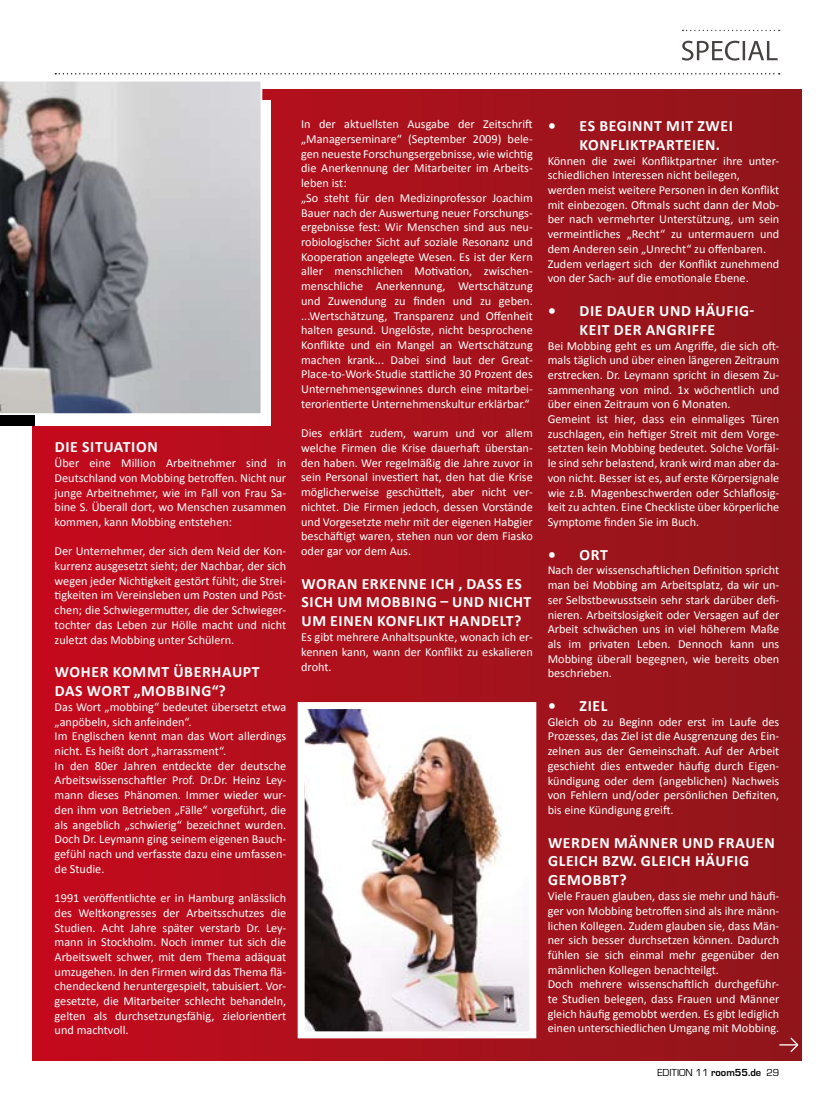
<style>
.page{position:relative;width:834px;height:1107px;background:#fff}
.page>*{position:absolute;margin:0;border:0;box-sizing:border-box;transform-origin:0 0}
.t1{font:700 15.75px/18.9px "Calibri";letter-spacing:.04em;color:#fff}
.t2{font:12.25px/14.7px "Calibri";color:#fff;text-align:justify}
.t3{font:10.5px "Eurostile";color:#000}
.s1{font-weight:700}
</style>
<div class="page">
<svg style="left:55px;top:73px;width:724px;height:1px"></svg>
<div style="left:32px;top:89px;width:769px;height:971px;background:linear-gradient(to right,#c50c1e,#8f171b)"></div>
<div style="left:35px;top:101px;width:235px;height:324px;background:#fff"></div>
<svg style="left:0;top:81px;width:262px;height:334px;background:#a1a0a4"></svg>
<svg style="left:682px;top:30px;width:97px;height:1px"></svg>
<svg style="left:682px;top:41px;width:95px;height:20px"></svg>
<img style="left:305px;top:710px;width:223px;height:320px">
<div style="left:297px;top:702px;width:239px;height:336px;border:7px solid #fff"></div>
<svg style="left:779px;top:1035px;width:20px;height:18px"></svg>
<p class="t1" style="left:55px;top:437px;width:104px">DIE SITUATION</p>
<p class="t2" style="left:55px;top:455px;width:233px">Über eine Million Arbeitnehmer sind in Deutschland von Mobbing betroffen. Nicht nur junge Arbeitnehmer, wie im Fall von Frau Sa&shy;bine S. Überall dort, wo Menschen zusammen kommen, kann Mobbing entstehen:</p>
<p class="t2" style="left:55px;top:543px;width:233px">Der Unternehmer, der sich dem Neid der Kon&shy;kurrenz ausgesetzt sieht; der Nachbar, der sich wegen jeder Nichtigkeit gestört fühlt; die Strei&shy;tigkeiten im Vereinsleben um Posten und Pöst&shy;chen; die Schwiegermutter, die der Schwieger&shy;tochter das Leben zur Hölle macht und nicht zuletzt das Mobbing unter Schülern.</p>
<p class="t1" style="left:55px;top:661px;width:204px">WOHER KOMMT ÜBERHAU PT<br>DAS</p>
<p class="t1" style="left:87px;top:680px;width:140px">WORT „MOBBING“?</p>
<p class="t2" style="left:55px;top:698px;width:233px;text-align:left">Das Wort „mobbing“ bedeutet übersetzt etwa „anpöbeln, sich anfeinden“.<br>Im Englischen kennt man das Wort allerdings nicht. Es heißt dort „harrassment“.<br>In den 80er Jahren entdeckte der deutsche Arbeitswissenschaftler Prof. Dr.Dr. Heinz Ley&shy;mann dieses Phänomen. Immer wieder wur&shy;den ihm von Betrieben „Fälle“ vorgeführt, die als angeblich „schwierig“ bezeichnet wurden.<br>Doch Dr. Leymann ging seinem eigenen Bauch&shy;gefühl nach und verfasste dazu eine umfassen&shy;de Studie.</p>
<p class="t2" style="left:55px;top:889px;width:233px">1991 veröffentlichte er in Hamburg anlässlich des Weltkongresses der Arbeitsschutzes die Studien. Acht Jahre später verstarb Dr. Ley&shy;mann in Stockholm. Noch immer tut sich die Arbeitswelt schwer, mit dem Thema adäquat umzugehen. In den Firmen wird das Thema flä&shy;chendeckend heruntergespielt, tabuisiert. Vor&shy;gesetzte, die Mitarbeiter schlecht behandeln, gelten als durchsetzungsfähig, zielorientiert und machtvoll.</p>
<p class="t2" style="left:301px;top:116px;width:233px;text-align:left">In der aktuellsten Ausgabe der Zeitschrift „Managerseminare“ (September 2009) bele&shy;gen neueste Forschungsergebnisse, wie wichtig die Anerkennung der Mitarbeiter im Arbeits&shy;leben ist:<br>„So steht für den Medizinprofessor Joachim Bauer nach der Auswertung neuer Forschungs&shy;ergebnisse fest: Wir Menschen sind aus neu&shy;robiologischer Sicht auf soziale Resonanz und Kooperation angelegte Wesen. Es ist der Kern aller menschlichen Motivation, zwischen&shy;menschliche Anerkennung, Wertschätzung und Zuwendung zu finden und zu geben. ...Wertschätzung, Transparenz und Offenheit halten gesund. Ungelöste, nicht besprochene Konflikte und ein Mangel an Wertschätzung machen krank... Dabei sind laut der Great-Place-to-Work-Studie stattliche 30 Prozent des Unternehmensgewinnes durch eine mitarbei&shy;terorientierte Unternehmenskultur erklärbar.“</p>
<p class="t2" style="left:301px;top:425px;width:233px">Dies erklärt zudem, warum und vor allem welche Firmen die Krise dauerhaft überstan&shy;den haben. Wer regelmäßig die Jahre zuvor in sein Personal investiert hat, den hat die Krise möglicherweise geschüttelt, aber nicht ver&shy;nichtet. Die Firmen jedoch, dessen Vorstände und Vorgesetzte mehr mit der eigenen Habgier beschäftigt waren, stehen nun vor dem Fiasko oder gar vor dem Aus.</p>
<p class="t1" style="left:301px;top:573px;width:98px">WORAN ERKENNE</p>
<p class="t1" style="left:431px;top:573px;width:46px">ICH , DASS</p>
<p class="t1" style="left:506px;top:573px;width:9px">ES</p>
<p class="t1" style="left:301px;top:592px;width:162px">SICH UM MOBBING – UND</p>
<p class="t1" style="left:488px;top:592px;width:42px">NICHT</p>
<p class="t1" style="left:301px;top:611px;width:38px">UM EINEN</p>
<p class="t1" style="left:377px;top:611px;width:11px">KON</p>
<p class="t1" style="left:408px;top:611px;width:63px">FLIKT HANDE</p>
<p class="t1" style="left:499px;top:611px;width:23px">LT?</p>
<p class="t2" style="left:301px;top:629px;width:233px">Es gibt mehrere Anhaltspunkte, wonach ich er&shy;kennen kann, wann der Konflikt zu eskalieren droht.</p>
<p class="t1" style="left:548px;top:115px;width:89px">• ES BEGINNT</p>
<p class="t1" style="left:666px;top:115px;width:49px">MIT ZWEI</p>
<p class="t1" style="left:579px;top:134px;width:11px">KON</p>
<p class="t1" style="left:610px;top:134px;width:74px">FLIKTPARTEIEN</p>
<p class="t1" style="left:715px;top:134px;width:6px">.</p>
<p class="t2" style="left:547px;top:152px;width:233px;text-align:left">Können die zwei Konfliktpartner ihre unter&shy;schiedlichen Interessen nicht beilegen, werden meist weitere Personen in den Konflikt mit einbezogen. Oftmals sucht dann der Mob&shy;ber nach vermehrter Unterstützung, um sein vermeintliches „Recht“ zu untermauern und dem Anderen sein „Unrecht“ zu offenbaren.<br>Zudem verlagert sich der Konflikt zunehmend von der Sach- auf die emotionale Ebene.</p>
<p class="t1" style="left:548px;top:300px;width:80px">• DIE DAUE</p>
<p class="t1" style="left:646px;top:300px;width:25px">R UND</p>
<p class="t1" style="left:579px;top:300px;width:176px;text-indent:116px">HÄUFIG-<br>KEIT DER ANGRIFFE</p>
<p class="t2" style="left:547px;top:337px;width:233px;text-align:left">Bei Mobbing geht es um Angriffe, die sich oft&shy;mals täglich und über einen längeren Zeitraum erstrecken. Dr. Leymann spricht in diesem Zu&shy;sammenhang von mind. 1x wöchentlich und über einen Zeitraum von 6 Monaten.<br>Gemeint ist hier, dass ein einmaliges Türen zuschlagen, ein heftiger Streit mit dem Vorge&shy;setzten kein Mobbing bedeutet. Solche Vorfäl&shy;le sind sehr belastend, krank wird man aber da&shy;von nicht. Besser ist es, auf erste Körpersignale wie z.B. Magenbeschwerden oder Schlaflosig&shy;keit zu achten. Eine Checkliste über körperliche Symptome finden Sie im Buch.</p>
<p class="t1" style="left:548px;top:544px;width:59px">• ORT</p>
<p class="t2" style="left:547px;top:562px;width:233px">Nach der wissenschaftlichen Definition spricht man bei Mobbing am Arbeitsplatz, da wir un&shy;ser Selbstbewusstsein sehr stark darüber defi&shy;nieren. Arbeitslosigkeit oder Versagen auf der Arbeit schwächen uns in viel höherem Maße als im privaten Leben. Dennoch kann uns Mobbing überall begegnen, wie bereits oben beschrieben.</p>
<p class="t1" style="left:548px;top:695px;width:61px">• ZIEL</p>
<p class="t2" style="left:547px;top:713px;width:233px">Gleich ob zu Beginn oder erst im Laufe des Prozesses, das Ziel ist die Ausgrenzung des Ein&shy;zelnen aus der Gemeinschaft. Auf der Arbeit geschieht dies entweder häufig durch Eigen&shy;kündigung oder dem (angeblichen) Nachweis von Fehlern und/oder persönlichen Defiziten, bis eine Kündigung greift.</p>
<p class="t1" style="left:548px;top:832px;width:43px">WERDEN</p>
<p class="t1" style="left:614px;top:832px;width:35px">MÄNNE</p>
<p class="t1" style="left:669px;top:832px;width:25px">R UND</p>
<p class="t1" style="left:548px;top:832px;width:202px;text-indent:170px">FRAUEN<br>GLEICH BZW. GLEICH HÄUFIG<br>GEMOBBT?</p>
<p class="t2" style="left:547px;top:887px;width:233px;text-align:left">Viele Frauen glauben, dass sie mehr und häufi&shy;ger von Mobbing betroffen sind als ihre männ&shy;lichen Kollegen. Zudem glauben sie, dass Män&shy;ner sich besser durchsetzen können. Dadurch fühlen sie sich einmal mehr gegenüber den männlichen Kollegen benachteilgt.<br>Doch mehrere wissenschaftlich durchgeführ&shy;te Studien belegen, dass Frauen und Männer gleich häufig gemobbt werden. Es gibt lediglich einen unterschiedlichen Umgang mit Mobbing.</p>
<p class="t3" style="left:657px;top:1066px;width:123px">EDITION 11 <span class="s1">room55.de</span> 29</p>
</div>
